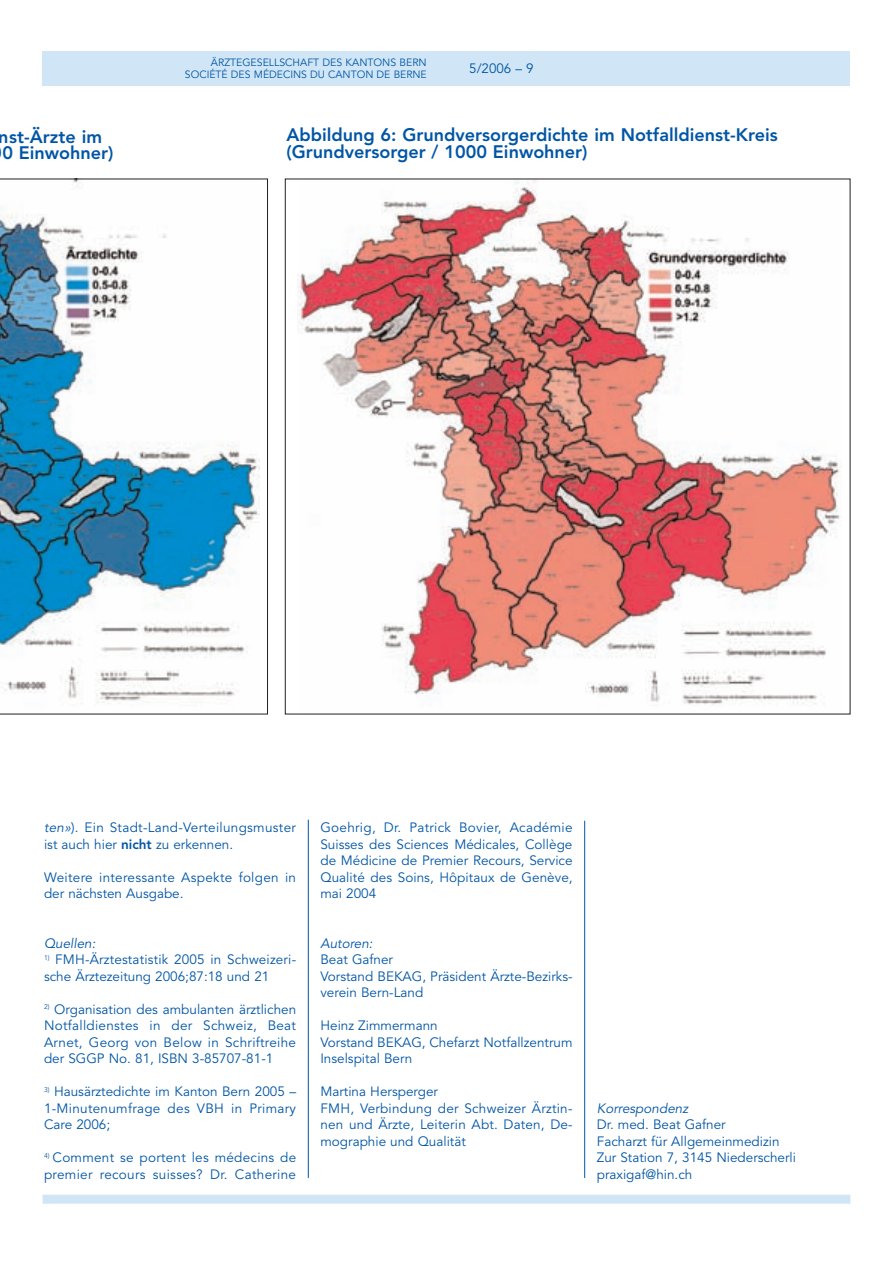
<style>
.page{position:relative;width:893px;height:1263px;background:#fff}
.page>*{position:absolute;margin:0;border:0;box-sizing:border-box;transform-origin:0 0}
.t1{font:800 18px/16.5px "Avenir";color:#0155a5}
.t2{font:13.5px/16.5px "Avenir";color:#0155a5}
.t3{font:13.5px/16.5px "Avenir";letter-spacing:.02em;color:#0155a5}
.t4{font:italic 13.5px "Avenir";color:#0155a5}
.t5{font:10.5px/12px "Avenir";color:#0155a5;text-align:right}
.s1{font-style:italic}
.s2{font-weight:800}
</style>
<div class="page">
<div style="left:43px;top:1195px;width:807px;height:9px;background:#d0e6f6"></div>
<div style="left:43px;top:51px;width:807px;height:34px;background:#d0e6f6"></div>
<hr style="left:308px;top:820px;width:1px;height:358px;background:#0155a5">
<hr style="left:584px;top:821px;width:1px;height:357px;background:#0155a5">
<img style="left:297px;top:181px;width:544px;height:524px">
<svg style="left:0;top:179px;width:268px;height:535px"></svg>
<p class="t5" style="left:185px;top:57px;width:243px">ÄRZTEGESELLSCHAFT DES KANTONS BERN<br>SOCIÉTÉ DES MÉDECINS DU CANTON DE BERNE</p>
<p class="t2" style="left:469px;top:61px;width:66px">5/2006 – 9</p>
<h1 class="t1" style="left:-1px;top:130px;width:116px">nst-Ärzte im<br>0 Einwohner)</h1>
<h1 class="t1" style="left:286px;top:128px;width:493px">Abbildung 6: Grundversorgerdichte im Notfalldienst-Kreis (Grundversorger / 1000 Einwohner)</h1>
<p class="t3" style="left:44px;top:821px;width:253px"><span class="s1">ten»</span>). Ein Stadt-Land-Verteilungsmuster ist auch hier <span class="s2">nicht</span> zu erkennen.</p>
<p class="t3" style="left:44px;top:870px;width:254px">Weitere interessante Aspekte folgen in der nächsten Ausgabe.</p>
<p class="t4" style="left:44px;top:938px;width:53px">Quellen:</p>
<p class="t2" style="left:44px;top:953px;width:254px"><sup>1)</sup> FMH-Ärztestatistik 2005 in Schweizeri&shy;sche Ärztezeitung 2006;87:18 und 21</p>
<p class="t2" style="left:44px;top:1002px;width:254px;text-align:justify"><sup>2)</sup> Organisation des ambulanten ärztlichen Notfalldienstes in der Schweiz, Beat Arnet, Georg von Below in Schriftreihe der SGGP No. 81, ISBN 3-85707-81-1</p>
<p class="t2" style="left:44px;top:1085px;width:254px;text-align:justify"><sup>3)</sup> Hausärztedichte im Kanton Bern 2005 – 1-Minutenumfrage des VBH in Primary Care 2006;</p>
<p class="t3" style="left:44px;top:1151px;width:254px"><sup>4)</sup> Comment se portent les médecins de premier recours suisses? Dr. Catherine</p>
<p class="t2" style="left:320px;top:821px;width:254px;text-align:justify">Goehrig, Dr. Patrick Bovier, Académie Suisses des Sciences Médicales, Collège de Médicine de Premier Recours, Service Qualité des Soins, Hôpitaux de Genève, mai 2004</p>
<p class="t4" style="left:320px;top:938px;width:54px">Autoren:</p>
<p class="t2" style="left:320px;top:953px;width:254px">Beat Gafner<br>Vorstand BEKAG, Präsident Ärzte-Bezirks&shy;verein Bern-Land</p>
<p class="t2" style="left:320px;top:1019px;width:254px">Heinz Zimmermann<br>Vorstand BEKAG, Chefarzt Notfallzentrum<br>Inselspital Bern</p>
<p class="t2" style="left:320px;top:1085px;width:254px">Martina Hersperger<br>FMH, Verbindung der Schweizer Ärztin&shy;nen und Ärzte, Leiterin Abt. Daten, De&shy;mographie und Qualität</p>
<p class="t4" style="left:597px;top:1102px;width:93px">Korrespondenz</p>
<p class="t2" style="left:597px;top:1117px;width:201px">Dr. med. Beat Gafner<br>Facharzt für Allgemeinmedizin<br>Zur Station 7, 3145 Niederscherli praxigaf@hin.ch</p>
</div>
